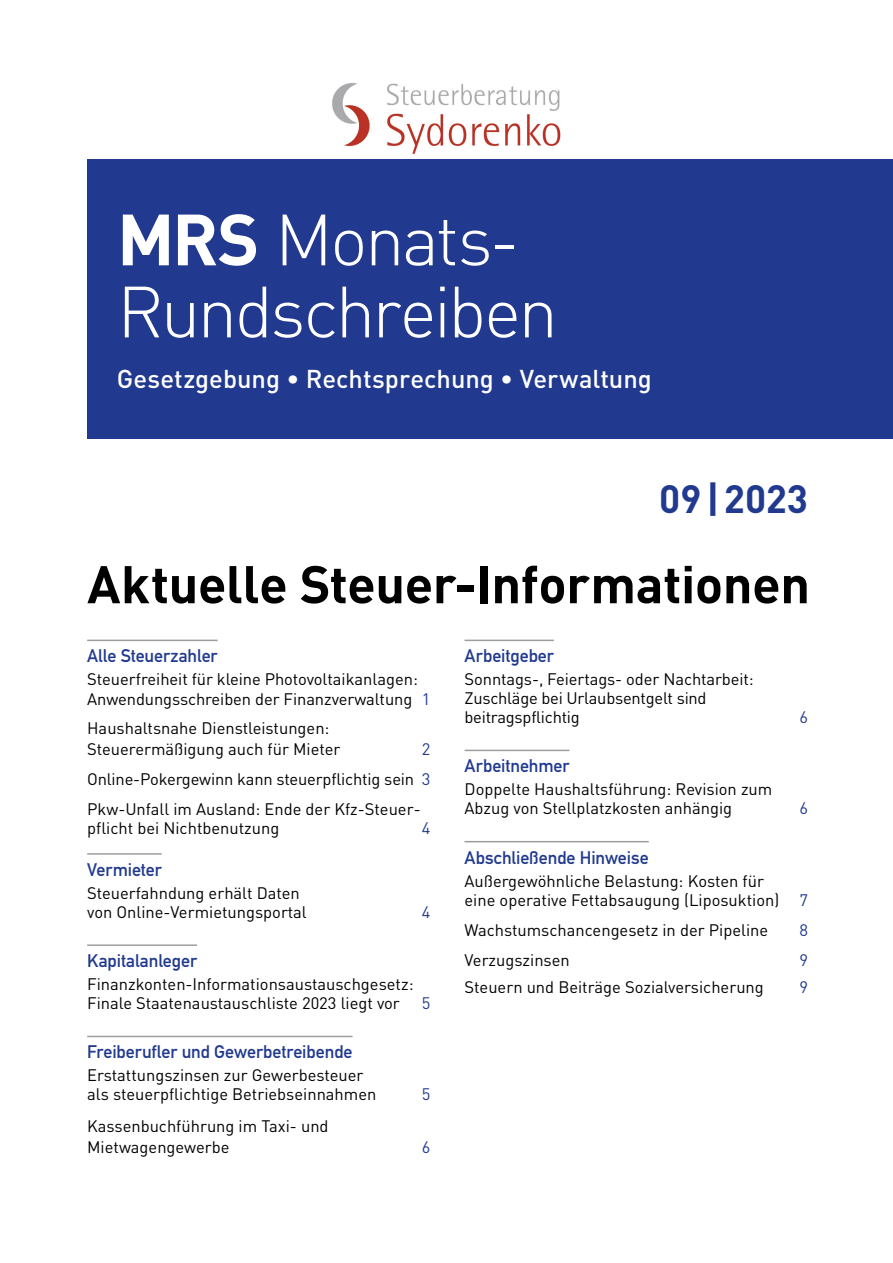
<style>
.page{position:relative;width:893px;height:1263px;background:#fff}
.page>*{position:absolute;margin:0;border:0;box-sizing:border-box;transform-origin:0 0}
.t1{font:300 71.25px/72px "DIN Pro";letter-spacing:-.04em;color:#fff}
.t2{font:700 52.2px "DIN Pro";letter-spacing:-.01em;color:#000}
.t3{font:700 39px "DIN Pro";letter-spacing:.005em;color:#213a8f}
.t4{font:500 25.5px "DIN Pro";color:#fff}
.t5{font:18px "DIN Mittelschrift Std";letter-spacing:-.005em;color:#213a8f}
.t6{font:16.5px/18.8px "DIN Pro";color:#000}
.t7{font:16.5px "DIN Pro";color:#213a8f}
.s1{font-weight:700}
.s2{color:#213a8f}
</style>
<div class="page">
<hr style="left:87px;top:640px;width:131px;height:1px;background:#9d9d9c">
<hr style="left:87px;top:853px;width:75px;height:2px;background:#9d9d9c">
<hr style="left:87px;top:944px;width:110px;height:2px;background:#9d9d9c">
<hr style="left:87px;top:1036px;width:266px;height:1px;background:#9d9d9c">
<hr style="left:465px;top:640px;width:89px;height:1px;background:#9d9d9c">
<hr style="left:465px;top:750px;width:104px;height:1px;background:#9d9d9c">
<hr style="left:465px;top:841px;width:184px;height:1px;background:#9d9d9c">
<div style="left:87px;top:160px;width:806px;height:279px;background:#213a8f"></div>
<img style="left:332px;top:83px;width:229px;height:71px">
<h1 class="t1" style="left:117px;top:201px;width:443px"><span class="s1">MRS</span> Monats-<br>Rundschreiben</h1>
<h3 class="t4" style="left:117px;top:361px;width:536px">Gesetzgebung • Rechtsprechung • Verwaltung</h3>
<h3 class="t3" style="left:659px;top:473px;width:150px">09|2023</h3>
<h2 class="t2" style="left:87px;top:549px;width:724px">Aktuelle Steuer-Informationen</h2>
<p class="t5" style="left:87px;top:645px;width:132px">Alle Steuerzahler</p>
<p class="t6" style="left:87px;top:669px;width:345px;line-height:19.5px">Steuerfreiheit für kleine Photovoltaikanlagen:<br>Anwendungsschreiben der Finanzverwaltung <span class="s2">1</span></p>
<p class="t6" style="left:87px;top:717px;width:255px;line-height:21px">Haushaltsnahe Dienstleistungen:<br>Steuerermäßigung auch für Mieter</p>
<p class="t6" style="left:87px;top:733px;width:345px;line-height:30.2px;text-align:justify;text-indent:335px"><span class="s2">2<br></span>Online-Pokergewinn kann steuerpflichtig sein <span class="s2">3<br></span>Pkw-Unfall im Ausland: Ende der Kfz-Steuer-</p>
<p class="t6" style="left:87px;top:818px;width:194px">pflicht bei Nichtbenutzung</p>
<p class="t7" style="left:422px;top:817px;width:10px">4</p>
<p class="t5" style="left:87px;top:859px;width:76px">Vermieter</p>
<p class="t6" style="left:87px;top:883px;width:221px">Steuerfahndung erhält Daten von Online-Vermietungsportal</p>
<p class="t7" style="left:422px;top:900px;width:10px">4</p>
<p class="t5" style="left:87px;top:950px;width:111px">Kapitalanleger</p>
<p class="t6" style="left:87px;top:974px;width:328px">Finanzkonten-Informationsaustauschgesetz:<br>Finale Staatenaustauschliste 2023 liegt vor</p>
<p class="t7" style="left:422px;top:992px;width:10px">5</p>
<p class="t5" style="left:87px;top:1041px;width:267px">Freiberufler und Gewerbetreibende</p>
<p class="t6" style="left:87px;top:1065px;width:291px">Erstattungszinsen zur Gewerbesteuer als steuerpflichtige Betriebseinnahmen</p>
<p class="t6" style="left:87px;top:1115px;width:243px;line-height:20.2px">Kassenbuchführung im Taxi- und<br>Mietwagengewerbe</p>
<p class="t7" style="left:422px;top:1083px;width:10px">5</p>
<p class="t7" style="left:422px;top:1135px;width:10px">6</p>
<p class="t5" style="left:465px;top:645px;width:91px">Arbeitgeber</p>
<p class="t6" style="left:465px;top:669px;width:291px">Sonntags-, Feiertags- oder Nachtarbeit:<br>Zuschläge bei Urlaubsentgelt sind beitragspflichtig</p>
<p class="t5" style="left:465px;top:755px;width:106px">Arbeitnehmer</p>
<p class="t6" style="left:465px;top:779px;width:309px">Doppelte Haushaltsführung: Revision zum<br>Abzug von Stellplatzkosten anhängig</p>
<p class="t7" style="left:799px;top:706px;width:10px">6</p>
<p class="t7" style="left:799px;top:797px;width:10px">6</p>
<p class="t5" style="left:465px;top:847px;width:186px">Abschließende Hinweise</p>
<p class="t6" style="left:465px;top:870px;width:345px;line-height:19.5px">Außergewöhnliche Belastung: Kosten für<br>eine operative Fettabsaugung (Liposuktion) <span class="s2">7</span></p>
<p class="t6" style="left:465px;top:920px;width:305px">Wachstumschancengesetz in der Pipeline</p>
<p class="t7" style="left:799px;top:919px;width:10px">8</p>
<p class="t6" style="left:465px;top:950px;width:107px">Verzugszinsen</p>
<p class="t7" style="left:799px;top:948px;width:10px">9</p>
<p class="t6" style="left:465px;top:977px;width:301px">Steuern und Beiträge Sozialversicherung</p>
<p class="t7" style="left:799px;top:976px;width:10px">9</p>
</div>
